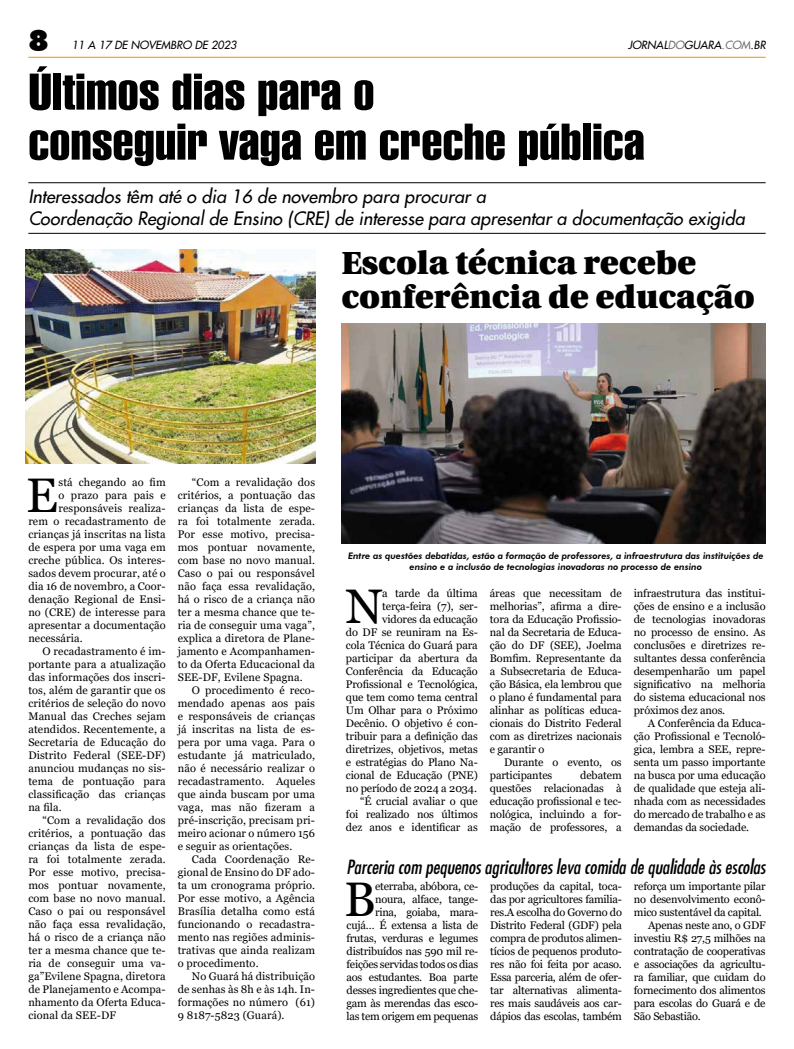
<style>
.page{position:relative;width:794px;height:1049px;background:#fff}
.page>*{position:absolute;margin:0;border:0;box-sizing:border-box;transform-origin:0 0}
.t1{font:50px/50px "Swiss 911 BT Extra Compressed";color:#000;scale:1.25 1}
.t2{font:48.5px "Georgia";color:#000}
.t3{font:900 32px/34px "Utopia";color:#000}
.t4{font:900 29.6px "Futura BT";color:#000}
.t5{font:italic condensed 19px "Futura";color:#000}
.t6{font:italic 18px/22px "Futura 2";color:#000}
.t7{font:11px/13px "Georgia";letter-spacing:-.01em;color:#000;text-align:justify}
.t8{font:11px "Georgia";letter-spacing:.01em;color:#000}
.t9{font:italic 11px "Futura 2";color:#000}
.t10{font:italic 800 9px/11px "Futura BT";color:#000;text-align:center}
.s1{color:#706f6f}
</style>
<div class="page">
<hr style="left:28px;top:57px;width:737px;height:1px;background:#f39200">
<hr style="left:28px;top:183px;width:737px;height:1px;background:#000">
<hr style="left:28px;top:233px;width:737px;height:1px;background:#000">
<img style="left:26px;top:249px;width:289px;height:214px">
<img style="left:341px;top:323px;width:424px;height:221px">
<h3 class="t4" style="left:28px;top:22px;width:22px">8</h3>
<p class="t9" style="left:72px;top:37px;width:166px">11 A 17 DE NOVEMBRO DE 2023</p>
<p class="t9" style="left:628px;top:38px;width:139px">JORNAL<span class="s1">DO</span>GUARA<span class="s1">.COM</span>.BR</p>
<h1 class="t1" style="left:28px;top:68px;width:494px">Últimos dias para o<br>conseguir vaga em creche pública</h1>
<h3 class="t6" style="left:28px;top:185px;width:718px">Interessados têm até o dia 16 de novembro para procurar a<br>Coordenação Regional de Ensino (CRE) de interesse para apresentar a documentação exigida</h3>
<h3 class="t3" style="left:341px;top:246px;width:415px">Escola técnica recebe conferência de educação</h3>
<h2 class="t2" style="left:26px;top:466px;width:33px">E</h2>
<p class="t8" style="left:58px;top:475px;width:109px">stá chegando ao fim</p>
<p class="t8" style="left:58px;top:488px;width:109px">o prazo para pais e</p>
<p class="t8" style="left:58px;top:501px;width:109px">responsáveis realiza-</p>
<p class="t8" style="left:28px;top:514px;width:139px">rem o recadastramento de</p>
<p class="t8" style="left:28px;top:527px;width:139px">crianças já inscritas na lista</p>
<p class="t8" style="left:28px;top:540px;width:139px">de espera por uma vaga em</p>
<p class="t8" style="left:28px;top:553px;width:139px">creche pública. Os interes-</p>
<p class="t8" style="left:28px;top:566px;width:139px">sados devem procurar, até o</p>
<p class="t8" style="left:28px;top:579px;width:139px">dia 16 de novembro, a Coor-</p>
<p class="t8" style="left:28px;top:592px;width:139px">denação Regional de Ensi-</p>
<p class="t8" style="left:28px;top:605px;width:139px">no (CRE) de interesse para</p>
<p class="t8" style="left:28px;top:618px;width:139px">apresentar a documentação</p>
<p class="t8" style="left:28px;top:631px;width:56px">necessária.</p>
<p class="t8" style="left:43px;top:644px;width:125px">O recadastramento é im-</p>
<p class="t8" style="left:28px;top:657px;width:139px">portante para a atualização</p>
<p class="t8" style="left:28px;top:670px;width:139px">das informações dos inscri-</p>
<p class="t8" style="left:28px;top:683px;width:139px">tos, além de garantir que os</p>
<p class="t8" style="left:28px;top:696px;width:139px">critérios de seleção do novo</p>
<p class="t8" style="left:28px;top:709px;width:139px">Manual das Creches sejam</p>
<p class="t8" style="left:28px;top:722px;width:139px">atendidos. Recentemente, a</p>
<p class="t8" style="left:28px;top:735px;width:139px">Secretaria de Educação do</p>
<p class="t8" style="left:28px;top:748px;width:139px">Distrito Federal (SEE-DF)</p>
<p class="t8" style="left:28px;top:761px;width:139px">anunciou mudanças no sis-</p>
<p class="t8" style="left:28px;top:774px;width:139px">tema de pontuação para</p>
<p class="t8" style="left:28px;top:787px;width:139px">classificação das crianças</p>
<p class="t7" style="left:28px;top:801px;width:35px">na fila.</p>
<p class="t8" style="left:43px;top:813px;width:125px">“Com a revalidação dos</p>
<p class="t8" style="left:28px;top:826px;width:139px">critérios, a pontuação das</p>
<p class="t8" style="left:28px;top:839px;width:139px">crianças da lista de espe-</p>
<p class="t8" style="left:28px;top:852px;width:139px">ra foi totalmente zerada.</p>
<p class="t8" style="left:28px;top:865px;width:139px">Por esse motivo, precisa-</p>
<p class="t8" style="left:28px;top:878px;width:139px">mos pontuar novamente,</p>
<p class="t8" style="left:28px;top:891px;width:139px">com base no novo manual.</p>
<p class="t8" style="left:28px;top:904px;width:139px">Caso o pai ou responsável</p>
<p class="t8" style="left:28px;top:917px;width:139px">não faça essa revalidação,</p>
<p class="t8" style="left:28px;top:930px;width:139px">há o risco de a criança não</p>
<p class="t8" style="left:28px;top:943px;width:139px">ter a mesma chance que te-</p>
<p class="t8" style="left:28px;top:956px;width:139px">ria de conseguir uma va-</p>
<p class="t8" style="left:28px;top:969px;width:139px">ga”Evilene Spagna, diretora</p>
<p class="t8" style="left:28px;top:982px;width:139px">de Planejamento e Acompa-</p>
<p class="t8" style="left:28px;top:995px;width:139px">nhamento da Oferta Educa-</p>
<p class="t8" style="left:28px;top:1008px;width:89px">cional da SEE-DF</p>
<p class="t7" style="left:178px;top:476px;width:139px;text-indent:14px">“Com a revalidação dos critérios, a pontuação das crianças da lista de espe&shy;ra foi totalmente zerada.<br>Por esse motivo, precisa&shy;mos pontuar novamente, com base no novo manual.<br>Caso o pai ou responsável não faça essa revalidação, há o risco de a criança não ter a mesma chance que te&shy;ria de conseguir uma vaga”, explica a diretora de Plane&shy;jamento e Acompanhamen&shy;to da Oferta Educacional da SEE-DF, Evilene Spagna.</p>
<p class="t7" style="left:178px;top:684px;width:139px;text-indent:14px">O procedimento é reco&shy;mendado apenas aos pais e responsáveis de crianças já inscritas na lista de es&shy;pera por uma vaga. Para o estudante já matriculado, não é necessário realizar o recadastramento. Aqueles que ainda buscam por uma vaga, mas não fizeram a pré-inscrição, precisam pri&shy;meiro acionar o número 156 e seguir as orientações.</p>
<p class="t7" style="left:178px;top:853px;width:139px;text-indent:14px">Cada Coordenação Re&shy;gional de Ensino do DF ado&shy;ta um cronograma próprio.<br>Por esse motivo, a Agência Brasília detalha como está funcionando o recadastra&shy;mento nas regiões adminis&shy;trativas que ainda realizam o procedimento.</p>
<p class="t7" style="left:178px;top:970px;width:139px;text-indent:14px">No Guará há distribuição de senhas às 8h e às 14h. In&shy;formações no número (61)<br>9 8187-5823 (Guará).</p>
<p class="t10" style="left:348px;top:551px;width:417px">Entre as questões debatidas, estão a formação de professores, a infraestrutura das instituições de ensino e a inclusão de tecnologias inovadoras no processo de ensino</p>
<h2 class="t2" style="left:345px;top:577px;width:39px">N</h2>
<p class="t7" style="left:346px;top:587px;width:133px;text-align:right">a tarde da última terça-feira (7), ser&shy;vidores da educação<br>do DF se reuniram na Es&shy;cola Técnica do Guará para participar da abertura da<br>Conferência da Educação<br>Profissional e Tecnológica, que tem como tema central<br>Um Olhar para o Próximo<br>Decênio. O objetivo é con&shy;tribuir para a definição das diretrizes, objetivos, metas e estratégias do Plano Na&shy;cional de Educação (PNE) no período de 2024 a 2034. “É crucial avaliar o que foi realizado nos últimos dez anos e identificar as</p>
<p class="t7" style="left:490px;top:587px;width:133px">áreas que necessitam de melhorias”, afirma a dire&shy;tora da Educação Profissio&shy;nal da Secretaria de Educa&shy;ção do DF (SEE), Joelma Bomfim. Representante da a Subsecretaria de Educa&shy;ção Básica, ela lembrou que o plano é fundamental para alinhar as políticas educa&shy;cionais do Distrito Federal com as diretrizes nacionais e garantir o</p>
<p class="t7" style="left:634px;top:587px;width:133px">infraestrutura das institui&shy;ções de ensino e a inclusão de tecnologias inovadoras no processo de ensino. As conclusões e diretrizes re&shy;sultantes dessa conferência desempenharão um papel significativo na melhoria do sistema educacional nos próximos dez anos.</p>
<p class="t7" style="left:634px;top:717px;width:133px;text-indent:14px">A Conferência da Educa&shy;ção Profissional e Tecnoló&shy;gica, lembra a SEE, repre&shy;senta um passo importante na busca por uma educação de qualidade que esteja ali&shy;nhada com as necessidades do mercado de trabalho e as demandas da sociedade.</p>
<h3 class="t5" style="left:346px;top:854px;width:420px">Parceria com pequenos agricultores leva comida de qualidade às escolas</h3>
<h2 class="t2" style="left:344px;top:870px;width:33px">B</h2>
<p class="t7" style="left:490px;top:756px;width:133px;text-indent:14px">Durante o evento, os participantes</p>
<p class="t7" style="left:490px;top:769px;width:133px;text-indent:90px">debatem questões relacionadas à educação profissional e tec&shy;nológica, incluindo a for&shy;mação de professores, a</p>
<p class="t7" style="left:346px;top:880px;width:133px;text-align:right">eterraba, abóbora, ce&shy;noura, alface, tange-<br>rina, goiaba, mara&shy;cujá… É extensa a lista de frutas, verduras e legumes distribuídos nas 590 mil re&shy;feições servidas todos os dias aos estudantes. Boa parte desses ingredientes que che&shy;gam às merendas das esco&shy;las tem origem em pequenas</p>
<p class="t7" style="left:490px;top:880px;width:133px">produções da capital, toca&shy;das por agricultores familia&shy;res.A escolha do Governo do Distrito Federal (GDF) pela compra de produtos alimen&shy;tícios de pequenos produto&shy;res não foi feita por acaso.<br>Essa parceria, além de ofer&shy;tar alternativas alimenta&shy;res mais saudáveis aos car&shy;dápios das escolas, também</p>
<p class="t7" style="left:634px;top:880px;width:133px">reforça um importante pilar</p>
<p class="t7" style="left:634px;top:893px;width:133px">no desenvolvimento econô-</p>
<p class="t7" style="left:634px;top:906px;width:129px">mico sustentável da capital.</p>
<p class="t7" style="left:648px;top:919px;width:119px">Apenas neste ano, o GDF</p>
<p class="t7" style="left:634px;top:932px;width:133px">investiu R$ 27,5 milhões na</p>
<p class="t7" style="left:634px;top:945px;width:133px">contratação de cooperativas</p>
<p class="t7" style="left:634px;top:958px;width:133px">e associações da agricultu-</p>
<p class="t7" style="left:634px;top:971px;width:133px">ra familiar, que cuidam do</p>
<p class="t7" style="left:634px;top:984px;width:133px">fornecimento dos alimentos</p>
<p class="t7" style="left:634px;top:997px;width:133px">para escolas do Guará e de</p>
<p class="t7" style="left:634px;top:1010px;width:68px">São Sebastião.</p>
</div>
